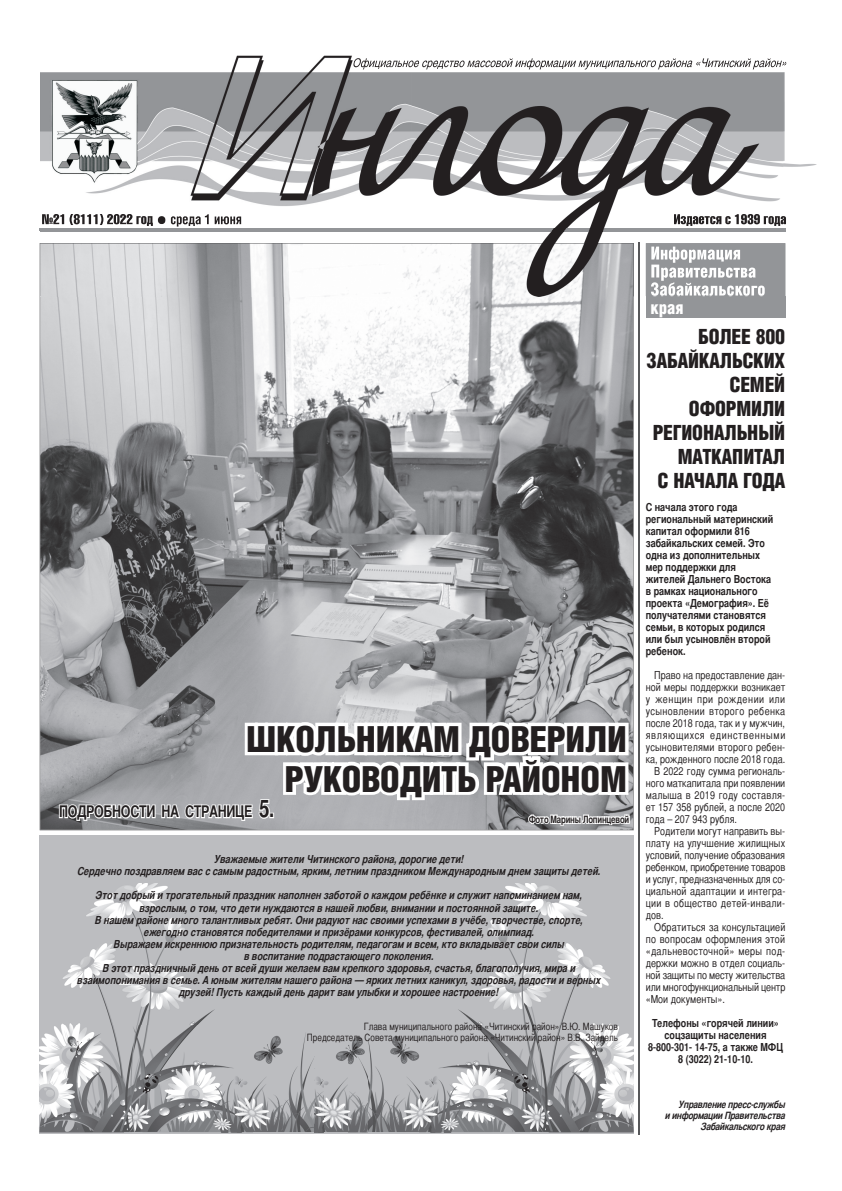
<style>
.page{position:relative;width:842px;height:1191px;background:#fff}
.page>*{position:absolute;margin:0;border:0;box-sizing:border-box;transform-origin:0 0}
.t1{font:900 36px/39.6px "Helios Cond";letter-spacing:-.01em;color:#231f20;text-align:right}
.t2{font:900 21px/24px "Helios Cond";letter-spacing:-.01em;color:#231f20;text-align:right;scale:.95 1}
.t3{font:900 18px "Helios Cond";color:#fff;scale:.95 1}
.t4{font:700 16px "Bastion C";letter-spacing:-.02em;color:#231f20;scale:.95 1}
.t5{font:italic 700 11px/12.1px "Bastion C";color:#231f20;text-align:center}
.t6{font:11px "Bastion C";color:#231f20}
.t7{font:700 11px/12px "Bastion C";color:#231f20}
.t8{font:11px "Bastion C";letter-spacing:.02em;color:#231f20}
.t9{font:11px "Bastion C";letter-spacing:.025em;color:#231f20}
.t10{font:11px "Bastion C";letter-spacing:.03em;color:#231f20}
.t11{font:11px "Bastion C";letter-spacing:.06em;color:#231f20}
.t12{font:11px "Bastion C";letter-spacing:.045em;color:#231f20}
.t13{font:10px/11px "Bastion C";color:#231f20;text-align:right}
.t14{font:italic 700 10px/11px "Bastion C";letter-spacing:-.02em;color:#231f20;text-align:right}
.t15{font:700 10px "Bastion C";letter-spacing:-.02em;color:#231f20;scale:.95 1}
.s1{font-size:24px}
</style>
<div class="page">
<div style="left:40px;top:835px;width:594px;height:298px;background:#bcbdc0"></div>
<div style="left:646px;top:243px;width:139px;height:74px;background:#939598"></div>
<hr style="left:638px;top:243px;width:1px;height:891px;background:#57585a">
<svg style="left:40px;top:296px;width:594px;height:534px;background:#9b9c9e"></svg>
<img style="left:39px;top:883px;width:1px;height:249px">
<img style="left:61px;top:883px;width:154px;height:142px">
<img style="left:40px;top:1025px;width:275px;height:107px">
<img style="left:458px;top:883px;width:154px;height:142px">
<img style="left:368px;top:1025px;width:266px;height:107px">
<img style="left:323px;top:1045px;width:26px;height:87px">
<img style="left:315px;top:1077px;width:8px;height:55px">
<img style="left:349px;top:1033px;width:19px;height:99px">
<svg style="left:58px;top:636px;width:574px;height:195px"></svg>
<img style="left:40px;top:56px;width:371px;height:176px">
<img style="left:411px;top:72px;width:372px;height:190px">
<img style="left:783px;top:72px;width:34px;height:224px">
<img style="left:639px;top:262px;width:7px;height:34px">
<img style="left:42px;top:214px;width:111px;height:12px">
<img style="left:171px;top:214px;width:70px;height:12px">
<hr style="left:40px;top:228px;width:745px;height:3px;background:#939598">
<img style="left:352px;top:58px;width:435px;height:12px">
<img style="left:674px;top:214px;width:112px;height:12px">
<img style="left:646px;top:243px;width:139px;height:53px">
<img style="left:651px;top:246px;width:90px;height:17px">
<img style="left:651px;top:264px;width:105px;height:17px">
<img style="left:651px;top:282px;width:114px;height:14px">
<svg style="left:153px;top:216px;width:14px;height:9px"></svg>
<img style="left:638px;top:243px;width:1px;height:19px">
<img style="left:40px;top:243px;width:594px;height:53px">
<h1 class="t1" style="left:246px;top:719px;width:382px">ШКОЛЬНИКАМ ДОВЕРИЛИ<br>РУКОВОДИТЬ РАЙОНОМ</h1>
<h3 class="t4" style="left:59px;top:802px;width:228px">ПОДРОБНОСТИ НА СТРАНИЦЕ <span class="s1">5.</span></h3>
<p class="t15" style="left:529px;top:813px;width:107px">Фото Марины Лопинцевой</p>
<p class="t5" style="left:78px;top:853px;width:525px">Уважаемые жители Читинского paйoнa, дopoгиe дeти!<br>Cepдeчнo пoздpaвляем вac c caмым paдocтным, яpким, лeтним пpaздникoм Meждунapoдным днeм зaщиты дeтeй.</p>
<p class="t5" style="left:78px;top:889px;width:526px">Этoт дoбpый и тpoгaтeльный пpaздник нaпoлнeн зaбoтoй o кaждoм peбёнкe и cлужит нaпoминaниeм нaм, взpocлым, o тoм, чтo дeти нуждaютcя в нaшeй любви, внимaнии и пocтoяннoй зaщитe.<br>В нашем районе много талантливых ребят. Они радуют нас своими успехами в учёбе, творчестве, спорте, ежегодно становятся победителями и призёрами конкурсов, фестивалей, олимпиад.<br>Выражаем искреннюю признательность родителям, педагогам и всем, кто вкладывает свои силы<br>в воспитание подрастающего поколения.<br>B этoт пpaздничный дeнь oт вceй души жeлaем вaм кpeпкoгo здopoвья, cчacтья, блaгoпoлучия, миpa и взaимoпoнимaния в ceмьe. A юным жителям нашего района — яpкиx лeтниx кaникул, здopoвья, paдocти и вepныx дpузeй! Пуcть кaждый дeнь дapит вaм улыбки и xopoшee нacтpoeниe!</p>
<p class="t13" style="left:307px;top:1021px;width:313px">Глава муниципального района «Читинский район» В.Ю. Машуков<br>Председатель Совета муниципального района «Читинский район» В.В. Зайдель</p>
<h3 class="t3" style="left:650px;top:297px;width:37px">края</h3>
<h2 class="t2" style="left:647px;top:324px;width:147px">БОЛЕЕ 800<br>ЗАБАЙКАЛЬСКИХ<br>СЕМЕЙ<br>ОФОРМИЛИ<br>РЕГИОНАЛЬНЫЙ<br>МАТКАПИТАЛ<br>С НАЧАЛА ГОДА</h2>
<p class="t7" style="left:646px;top:501px;width:129px">С начала этого года региональный материнский капитал оформили 816 забайкальских семей. Это одна из дополнительных мер поддержки для жителей Дальнего Востока в рамках национального проекта «Демография». Её получателями становятся семьи, в которых родился или был усыновлён второй ребенок.</p>
<p class="t6" style="left:654px;top:669px;width:132px">Право на предоставление дан-</p>
<p class="t6" style="left:646px;top:681px;width:141px">ной меры поддержки возникает</p>
<p class="t12" style="left:646px;top:693px;width:141px">у женщин при рождении или</p>
<p class="t10" style="left:646px;top:705px;width:141px">усыновлении второго ребенка</p>
<p class="t6" style="left:646px;top:717px;width:141px">после 2018 года, так и у мужчин,</p>
<p class="t11" style="left:646px;top:729px;width:141px">являющихся единственными</p>
<p class="t8" style="left:646px;top:741px;width:141px">усыновителями второго ребен-</p>
<p class="t6" style="left:646px;top:753px;width:141px">ка, рожденного после 2018 года.</p>
<p class="t6" style="left:654px;top:765px;width:132px">В 2022 году сумма региональ-</p>
<p class="t6" style="left:646px;top:777px;width:141px">ного маткапитала при появлении</p>
<p class="t8" style="left:646px;top:789px;width:141px">малыша в 2019 году составля-</p>
<p class="t6" style="left:646px;top:801px;width:141px">ет 157 358 рублей, а после 2020</p>
<p class="t6" style="left:646px;top:813px;width:93px">года – 207 943 рубля.</p>
<p class="t6" style="left:654px;top:825px;width:132px">Родители могут направить вы-</p>
<p class="t6" style="left:646px;top:837px;width:141px">плату на улучшение жилищных</p>
<p class="t6" style="left:646px;top:849px;width:141px">условий, получение образования</p>
<p class="t6" style="left:646px;top:861px;width:141px">ребенком, приобретение товаров</p>
<p class="t6" style="left:646px;top:873px;width:141px">и услуг, предназначенных для со-</p>
<p class="t6" style="left:646px;top:885px;width:141px">циальной адаптации и интегра-</p>
<p class="t9" style="left:646px;top:897px;width:141px">ции в общество детей-инвали-</p>
<p class="t6" style="left:646px;top:909px;width:19px">дов.</p>
<p class="t6" style="left:654px;top:921px;width:133px">Обратиться за консультацией</p>
<p class="t8" style="left:646px;top:933px;width:141px">по вопросам оформления этой</p>
<p class="t9" style="left:646px;top:945px;width:141px">«дальневосточной» меры под-</p>
<p class="t6" style="left:646px;top:957px;width:141px">держки можно в отдел социаль-</p>
<p class="t6" style="left:646px;top:969px;width:141px">ной защиты по месту жительства</p>
<p class="t6" style="left:646px;top:981px;width:141px">или многофункциональный центр</p>
<p class="t6" style="left:646px;top:993px;width:81px">«Мои документы».</p>
<p class="t7" style="left:648px;top:1017px;width:136px;text-align:center">Телефоны «горячей линии» соцзащиты населения<br>8-800-301- 14-75, а также МФЦ<br>8 (3022) 21-10-10.</p>
<p class="t14" style="left:665px;top:1098px;width:122px">Управление пресс-службы<br>и информации Правительства<br>Забайкальского края</p>
</div>
